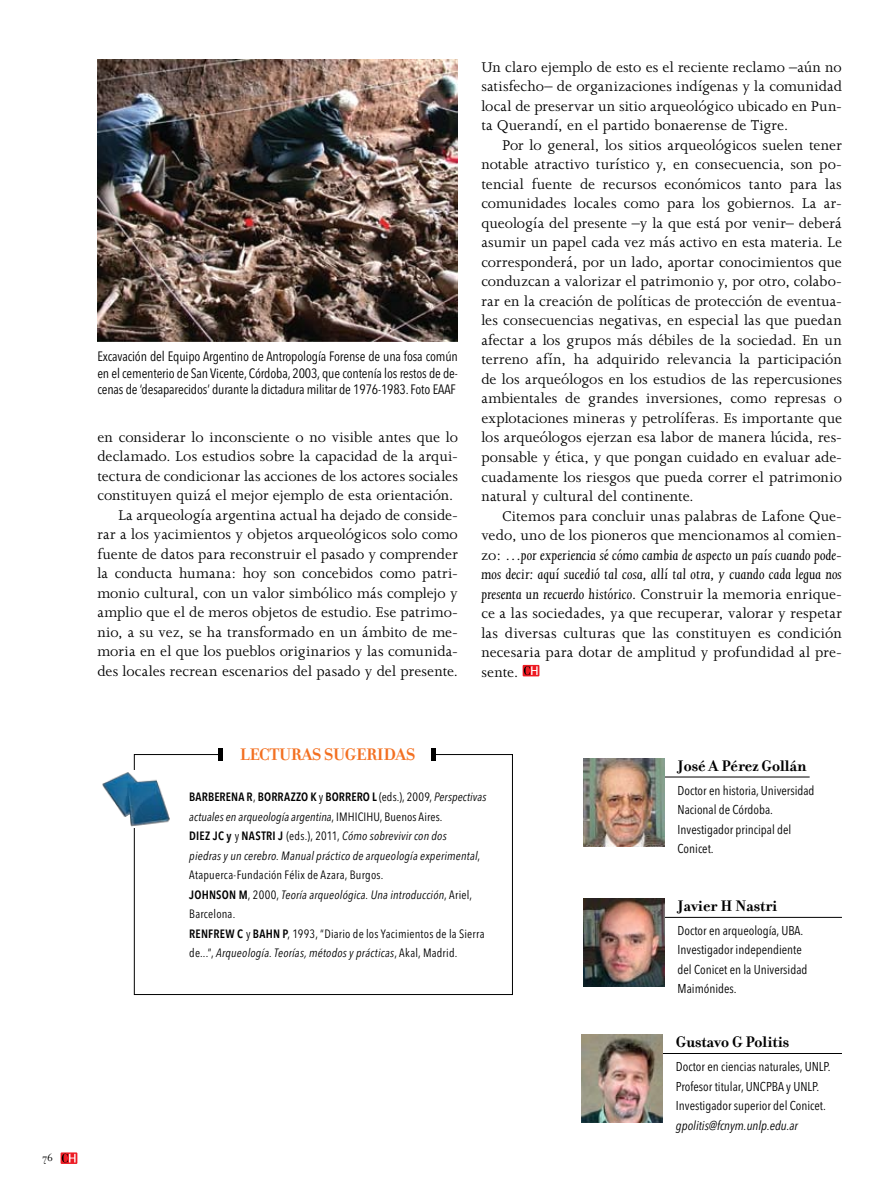
<style>
.page{position:relative;width:893px;height:1191px;background:#fff}
.page>*{position:absolute;margin:0;border:0;box-sizing:border-box;transform-origin:0 0}
.t1{font:700 18px "Filosofia";letter-spacing:-.015em;color:#f37021}
.t2{font:700 16.5px "Filosofia";color:#000}
.t3{font:16.2px/19.5px "Joanna";letter-spacing:.005em;color:#000;text-align:justify}
.t4{font:condensed 13.5px/16.5px "Avenir Next LT Pro";letter-spacing:-.01em;color:#000;text-align:justify}
.t5{font:condensed 12.75px/19.5px "Avenir Next LT Pro";color:#000}
.t6{font:italic condensed 12.75px "Avenir Next LT Pro";color:#000}
.t7{font:italic condensed 12px/19.5px "Avenir Next LT Pro";letter-spacing:.015em;color:#000}
.t8{font:11.25px "Filosofia";color:#000}
.s1{font-style:italic}
.s2{font-weight:600;font-style:normal}
.s3{font-style:normal}
</style>
<div class="page">
<div style="left:523px;top:665px;width:16px;height:11px;background:#ed1c24"></div>
<svg style="left:524px;top:666px;width:14px;height:9px"></svg>
<img style="left:97px;top:60px;width:361px;height:281px">
<div style="left:134px;top:754px;width:379px;height:241px;border:1px solid #000"></div>
<div style="left:221px;top:738px;width:213px;height:35px;background:#fff"></div>
<div style="left:431px;top:748px;width:5px;height:12px;background:#000"></div>
<hr style="left:219px;top:748px;width:4px;height:12px;background:#000">
<img style="left:102px;top:770px;width:68px;height:58px">
<hr style="left:656px;top:776px;width:154px;height:1px;background:#000">
<img style="left:583px;top:758px;width:81px;height:88px">
<hr style="left:656px;top:917px;width:186px;height:1px;background:#000">
<img style="left:583px;top:898px;width:81px;height:88px">
<hr style="left:654px;top:1053px;width:188px;height:1px;background:#000">
<img style="left:582px;top:1035px;width:80px;height:87px">
<svg style="left:61px;top:1152px;width:16px;height:12px"></svg>
<svg style="left:62px;top:1153px;width:14px;height:9px"></svg>
<p class="t8" style="left:43px;top:1151px;width:12px">76</p>
<p class="t4" style="left:97px;top:348px;width:362px">Excavación del Equipo Argentino de Antropología Forense de una fosa común en el cementerio de San Vicente, Córdoba, 2003, que contenía los restos de de&shy;cenas de ‘desaparecidos’ durante la dictadura militar de 1976-1983. Foto EAAF</p>
<p class="t3" style="left:97px;top:427px;width:362px;text-align:right">en considerar lo inconsciente o no visible antes que lo declamado. Los estudios sobre la capacidad de la arqui&shy;tectura de condicionar las acciones de los actores sociales constituyen quizá el mejor ejemplo de esta orientación.<br>La arqueología argentina actual ha dejado de conside&shy;rar a los yacimientos y objetos arqueológicos solo como fuente de datos para reconstruir el pasado y comprender la conducta humana: hoy son concebidos como patri&shy;monio cultural, con un valor simbólico más complejo y amplio que el de meros objetos de estudio. Ese patrimo&shy;nio, a su vez, se ha transformado en un ámbito de me&shy;moria en el que los pueblos originarios y las comunida&shy;des locales recrean escenarios del pasado y del presente.</p>
<p class="t3" style="left:481px;top:57px;width:362px">Un claro ejemplo de esto es el reciente reclamo –aún no satisfecho– de organizaciones indígenas y la comunidad local de preservar un sitio arqueológico ubicado en Pun&shy;ta Querandí, en el partido bonaerense de Tigre.</p>
<p class="t3" style="left:481px;top:135px;width:362px;text-indent:21px">Por lo general, los sitios arqueológicos suelen tener notable atractivo turístico y, en consecuencia, son po&shy;tencial fuente de recursos económicos tanto para las comunidades locales como para los gobiernos. La ar&shy;queología del presente –y la que está por venir– deberá asumir un papel cada vez más activo en esta materia. Le corresponderá, por un lado, aportar conocimientos que conduzcan a valorizar el patrimonio y, por otro, colabo&shy;rar en la creación de políticas de protección de eventua&shy;les consecuencias negativas, en especial las que puedan afectar a los grupos más débiles de la sociedad. En un terreno afín, ha adquirido relevancia la participación de los arqueólogos en los estudios de las repercusiones ambientales de grandes inversiones, como represas o explotaciones mineras y petrolíferas. Es importante que los arqueólogos ejerzan esa labor de manera lúcida, res&shy;ponsable y ética, y que pongan cuidado en evaluar ade&shy;cuadamente los riesgos que pueda correr el patrimonio natural y cultural del continente.</p>
<p class="t3" style="left:481px;top:506px;width:362px;text-indent:21px">Citemos para concluir unas palabras de Lafone Que&shy;vedo, uno de los pioneros que mencionamos al comien&shy;zo: …<span class="s1">por experiencia sé cómo cambia de aspecto un país cuando pode&shy;mos decir: aquí sucedió tal cosa, allí tal otra, y cuando cada legua nos presenta un recuerdo histórico</span>. Construir la memoria enrique&shy;ce a las sociedades, ya que recuperar, valorar y respetar las diversas culturas que las constituyen es condición necesaria para dotar de amplitud y profundidad al pre&shy;sente.</p>
<p class="t1" style="left:240px;top:744px;width:177px">Lecturas sugeridas</p>
<p class="t7" style="left:189px;top:787px;width:299px"><span class="s2">BARBERENA R</span><span class="s3">,</span> <span class="s2">BORRAZZO K</span> <span class="s3">y</span> <span class="s2">BORRERO L</span> <span class="s3">(eds.), 2009,</span> Perspectivas actuales en arqueología argentina<span class="s3">, IMHICIHU, Buenos Aires.<br></span><span class="s2">DIEZ JC y</span> <span class="s3">y</span> <span class="s2">NASTRI J</span> <span class="s3">(eds.), 2011,</span> Cómo sobrevivir con dos<br>piedras y un cerebro. Manual práctico de arqueología experimental<span class="s3">, Atapuerca-Fundación Félix de Azara, Burgos.<br></span><span class="s2">JOHNSON M</span><span class="s3">, 2000,</span> Teoría arqueológica. Una introducción<span class="s3">, Ariel, Barcelona.<br></span><span class="s2">RENFREW C</span> <span class="s3">y</span> <span class="s2">BAHN P</span><span class="s3">, 1993, “Diario de los Yacimientos de la Sierra de...”,</span> Arqueología. Teorías, métodos y prácticas<span class="s3">, Akal, Madrid.</span></p>
<p class="t2" style="left:678px;top:755px;width:130px">José A Pérez Gollán</p>
<p class="t5" style="left:678px;top:780px;width:138px">Doctor en historia, Universidad<br>Nacional de Córdoba.<br>Investigador principal del<br>Conicet.</p>
<p class="t2" style="left:678px;top:896px;width:101px">Javier H Nastri</p>
<p class="t5" style="left:678px;top:920px;width:131px">Doctor en arqueología, UBA.<br>Investigador independiente del Conicet en la Universidad<br>Maimónides.</p>
<p class="t2" style="left:676px;top:1032px;width:115px">Gustavo G Politis</p>
<p class="t5" style="left:676px;top:1056px;width:156px">Doctor en ciencias naturales, UNLP.<br>Profesor titular, UNCPBA y UNLP.<br>Investigador superior del Conicet.</p>
<p class="t6" style="left:676px;top:1117px;width:124px">gpolitis@fcnym.unlp.edu.ar</p>
</div>
